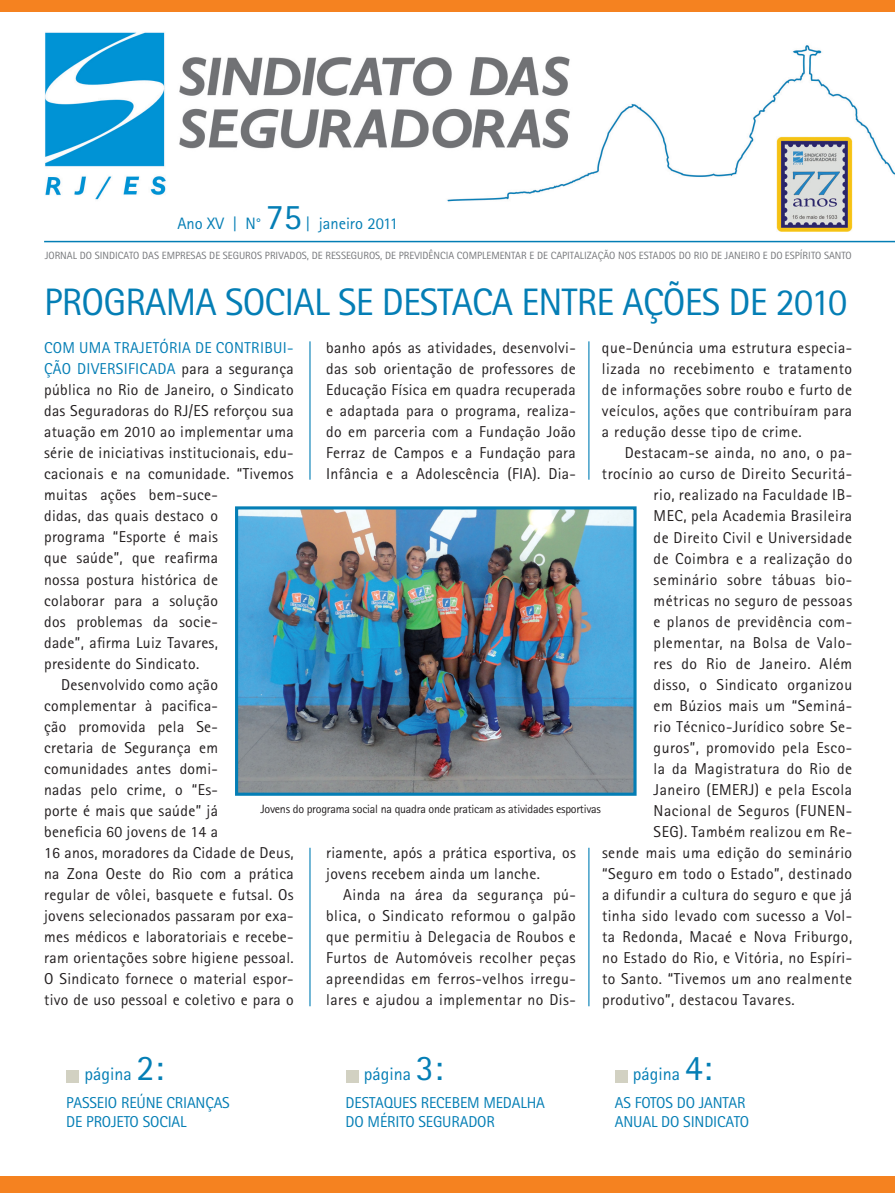
<style>
.page{position:relative;width:895px;height:1193px;background:#fff}
.page>*{position:absolute;margin:0;border:0;box-sizing:border-box;transform-origin:0 0}
.t1{font:38.25px "Rotis Sans Serif";letter-spacing:-.02em;color:#047eb5}
.t2{font:18px "Rotis Sans Serif";color:#047eb5}
.t3{font:16.5px "Rotis Sans Serif";color:#047eb5}
.t4{font:15.75px/21px "Rotis Sans Serif";letter-spacing:.02em;color:#231f20;text-align:justify}
.t5{font:15.75px/19.5px "Rotis Sans Serif";letter-spacing:-.01em;color:#047eb5}
.t6{font:15.75px "Rotis Sans Serif";letter-spacing:.02em;color:#047eb5}
.t7{font:12px "Rotis Sans Serif";letter-spacing:-.02em;color:#231f20}
.t8{font:10.5px "Rotis Sans Serif";color:#76787b}
.s1{font-size:36px}
.s2{color:#047eb5}
</style>
<div class="page">
<div style="left:2px;top:0;width:892px;height:12px;background:#f58220"></div>
<div style="left:2px;top:1175px;width:892px;height:17px;background:#f58220"></div>
<img style="left:44px;top:32px;width:850px;height:211px">
<hr style="left:44px;top:241px;width:850px;height:1px;background:#047eb5">
<div style="left:66px;top:1070px;width:13px;height:12px;background:#d2d1c2"></div>
<div style="left:345px;top:1070px;width:13px;height:12px;background:#d2d1c2"></div>
<div style="left:615px;top:1069px;width:12px;height:13px;background:#d2d1c2"></div>
<hr style="left:309px;top:341px;width:1px;height:138px;background:#047eb5">
<hr style="left:309px;top:847px;width:1px;height:158px;background:#047eb5">
<hr style="left:588px;top:847px;width:1px;height:158px;background:#047eb5">
<hr style="left:588px;top:341px;width:1px;height:138px;background:#047eb5">
<img style="left:776px;top:137px;width:76px;height:94px">
<img style="left:239px;top:510px;width:393px;height:281px">
<div style="left:235px;top:506px;width:401px;height:289px;border:3px solid #047eb5"></div>
<svg style="left:0;top:0;width:2px;height:12px"></svg>
<svg style="left:0;top:1175px;width:3px;height:18px"></svg>
<p class="t3" style="left:177px;top:214px;width:222px">Ano XV | N° <span class="s1">75</span> | janeiro 2011</p>
<p class="t8" style="left:45px;top:249px;width:142px">Jornal do Sindicato das Em presas</p>
<p class="t8" style="left:209px;top:249px;width:26px">de Seguros</p>
<p class="t8" style="left:265px;top:249px;width:73px">Pr ivados, de Resseguros</p>
<p class="t8" style="left:380px;top:249px;width:25px">, de Prev</p>
<p class="t8" style="left:420px;top:249px;width:69px">idência Com pleme</p>
<p class="t8" style="left:504px;top:249px;width:347px">ntar e de Capitalização nos Estados do Rio de Janeiro e do Espír ito Santo</p>
<h1 class="t1" style="left:44px;top:279px;width:23px">Programa</h1>
<h1 class="t1" style="left:225px;top:279px;width:248px">social se destaca</h1>
<h1 class="t1" style="left:521px;top:279px;width:327px">entre ações de 2010</h1>
<p class="t5" style="left:44px;top:338px;width:47px">Com uma</p>
<p class="t5" style="left:115px;top:338px;width:16px">traje</p>
<p class="t6" style="left:153px;top:338px;width:142px">tória de contribu i-</p>
<p class="t5" style="left:44px;top:359px;width:56px">ção divers</p>
<p class="t4" style="left:124px;top:358px;width:171px"><span class="s2">ificada</span> para a segurança</p>
<p class="t4" style="left:44px;top:379px;width:251px">pública no Rio de Janeiro, o Sindicato</p>
<p class="t4" style="left:44px;top:400px;width:251px">das Seguradoras do RJ/ES reforçou sua</p>
<p class="t4" style="left:44px;top:421px;width:251px">atuação em 2010 ao implementar uma</p>
<p class="t4" style="left:44px;top:442px;width:251px">série de iniciativas institucionais, edu-</p>
<p class="t4" style="left:44px;top:463px;width:251px">cacionais e na comunidade. “Tivemos</p>
<p class="t4" style="left:44px;top:484px;width:175px">muitas ações bem-suce-</p>
<p class="t4" style="left:44px;top:505px;width:175px">didas, das quais destaco o</p>
<p class="t4" style="left:44px;top:526px;width:175px">programa “Esporte é mais</p>
<p class="t4" style="left:44px;top:547px;width:175px">que saúde”, que reafirma</p>
<p class="t4" style="left:44px;top:568px;width:175px">nossa postura histórica de</p>
<p class="t4" style="left:44px;top:589px;width:175px">colaborar para a solução</p>
<p class="t4" style="left:44px;top:610px;width:175px">dos problemas da socie-</p>
<p class="t4" style="left:44px;top:631px;width:175px">dade”, afirma Luiz Tavares,</p>
<p class="t4" style="left:44px;top:652px;width:157px">presidente do Sindicato.</p>
<p class="t4" style="left:61px;top:673px;width:158px">Desenvolvido como ação</p>
<p class="t4" style="left:44px;top:694px;width:175px">complementar à pacifica-</p>
<p class="t4" style="left:44px;top:715px;width:175px">ção promovida pela Se-</p>
<p class="t4" style="left:44px;top:736px;width:175px">cretaria de Segurança em</p>
<p class="t4" style="left:44px;top:757px;width:175px">comunidades antes domi-</p>
<p class="t4" style="left:44px;top:778px;width:175px">nadas pelo crime, o “Es-</p>
<p class="t4" style="left:44px;top:799px;width:175px">porte é mais que saúde” já</p>
<p class="t4" style="left:44px;top:820px;width:175px">beneficia 60 jovens de 14 a</p>
<p class="t4" style="left:44px;top:841px;width:251px">16 anos, moradores da Cidade de Deus,</p>
<p class="t4" style="left:44px;top:862px;width:251px">na Zona Oeste do Rio com a prática</p>
<p class="t4" style="left:44px;top:883px;width:251px">regular de vôlei, basquete e futsal. Os</p>
<p class="t4" style="left:44px;top:904px;width:251px">jovens selecionados passaram por exa-</p>
<p class="t4" style="left:44px;top:925px;width:251px">mes médicos e laboratoriais e recebe-</p>
<p class="t4" style="left:44px;top:946px;width:251px">ram orientações sobre higiene pessoal.</p>
<p class="t4" style="left:44px;top:967px;width:251px">O Sindicato fornece o material espor-</p>
<p class="t4" style="left:44px;top:988px;width:251px">tivo de uso pessoal e coletivo e para o</p>
<p class="t4" style="left:326px;top:337px;width:251px">banho após as atividades, desenvolvi&shy;das sob orientação de professores de Educação Física em quadra recuperada e adaptada para o programa, realiza&shy;do em parceria com a Fundação João Ferraz de Campos e a Fundação para I nfância e a Adolescência (FIA). Dia-</p>
<p class="t4" style="left:602px;top:337px;width:252px">que-Denúncia uma estrutura especia&shy;lizada no recebimento e tratamento de informações sobre roubo e furto de veículos, ações que contribuíram para a redução desse tipo de crime.</p>
<p class="t4" style="left:624px;top:442px;width:229px">Destacam-se ainda, no ano, o pa-</p>
<p class="t4" style="left:602px;top:463px;width:252px">trocínio ao curso de Direito Securitá-</p>
<p class="t4" style="left:653px;top:484px;width:200px">rio, realizado na Faculdade I B-</p>
<p class="t4" style="left:653px;top:505px;width:200px">MEC, pela Academia Brasileira</p>
<p class="t4" style="left:653px;top:526px;width:200px">de Direito Civil e Universidade</p>
<p class="t4" style="left:653px;top:547px;width:200px">de Coimbra e a realização do</p>
<p class="t4" style="left:653px;top:568px;width:200px">seminário sobre tábuas bio-</p>
<p class="t4" style="left:653px;top:589px;width:200px">métricas no seguro de pessoas</p>
<p class="t4" style="left:653px;top:610px;width:200px">e planos de previdência com-</p>
<p class="t4" style="left:653px;top:631px;width:200px">plementar, na Bolsa de Valo-</p>
<p class="t4" style="left:653px;top:652px;width:200px">res do Rio de Janeiro. Além</p>
<p class="t4" style="left:653px;top:673px;width:200px">disso, o Sindicato organizou</p>
<p class="t4" style="left:653px;top:694px;width:200px">em Búzios mais um “Seminá-</p>
<p class="t4" style="left:653px;top:715px;width:200px">rio Técnico-Jurídico sobre Se-</p>
<p class="t4" style="left:653px;top:736px;width:200px">guros”, promovido pela Esco-</p>
<p class="t4" style="left:653px;top:757px;width:200px">la da Magistratura do Rio de</p>
<p class="t4" style="left:653px;top:778px;width:200px">Janeiro (EMERJ) e pela Escola</p>
<p class="t4" style="left:653px;top:799px;width:200px">Nacional de Seguros (FUN EN-</p>
<p class="t4" style="left:653px;top:820px;width:200px">SEG). Também realizou em Re-</p>
<p class="t4" style="left:602px;top:841px;width:252px">sende mais uma edição do seminário</p>
<p class="t4" style="left:602px;top:862px;width:252px">“Seguro em todo o Estado”, destinado</p>
<p class="t4" style="left:602px;top:883px;width:252px">a difundir a cultura do seguro e que já</p>
<p class="t4" style="left:602px;top:904px;width:252px">tinha sido levado com sucesso a Vol-</p>
<p class="t4" style="left:602px;top:925px;width:252px">ta Redonda, Macaé e Nova Friburgo,</p>
<p class="t4" style="left:602px;top:946px;width:252px">no Estado do Rio, e Vitória, no Espíri-</p>
<p class="t4" style="left:602px;top:967px;width:252px">to Santo. “Tivemos um ano realmente</p>
<p class="t4" style="left:602px;top:988px;width:194px">produtivo”, destacou Tavares.</p>
<p class="t7" style="left:260px;top:802px;width:342px">Jovens do programa social na quadra onde praticam as atividades esportivas</p>
<p class="t4" style="left:326px;top:841px;width:251px">riamente, após a prática esportiva, os jovens recebem ainda um lanche.</p>
<p class="t4" style="left:326px;top:883px;width:251px;text-indent:17px">Ainda na área da segurança pú&shy;blica, o Sindicato reformou o galpão que permitiu à Delegacia de Roubos e Furtos de Automóveis recolher peças apreendidas em ferros-velhos irregu&shy;lares e ajudou a implementar no Dis-</p>
<p class="t2" style="left:84px;top:1063px;width:81px">página <span class="s1">2:</span></p>
<p class="t2" style="left:363px;top:1063px;width:81px">página <span class="s1">3:</span></p>
<p class="t2" style="left:633px;top:1062px;width:81px">página <span class="s1">4:</span></p>
<p class="t5" style="left:66px;top:1092px;width:9px">Passe</p>
<p class="t5" style="left:104px;top:1092px;width:119px">io reúne crianças</p>
<p class="t5" style="left:66px;top:1111px;width:36px">de proje</p>
<p class="t5" style="left:124px;top:1111px;width:57px">to social</p>
<p class="t5" style="left:615px;top:1091px;width:123px">As fotos do jantar anual</p>
<p class="t5" style="left:345px;top:1092px;width:56px">Destaques</p>
<p class="t5" style="left:421px;top:1092px;width:10px">recebem</p>
<p class="t5" style="left:483px;top:1092px;width:38px">Medalha</p>
<p class="t5" style="left:345px;top:1111px;width:90px">do Mérito Segura</p>
<p class="t5" style="left:468px;top:1111px;width:18px">dor</p>
<p class="t5" style="left:661px;top:1111px;width:88px">do Sindicato</p>
</div>
